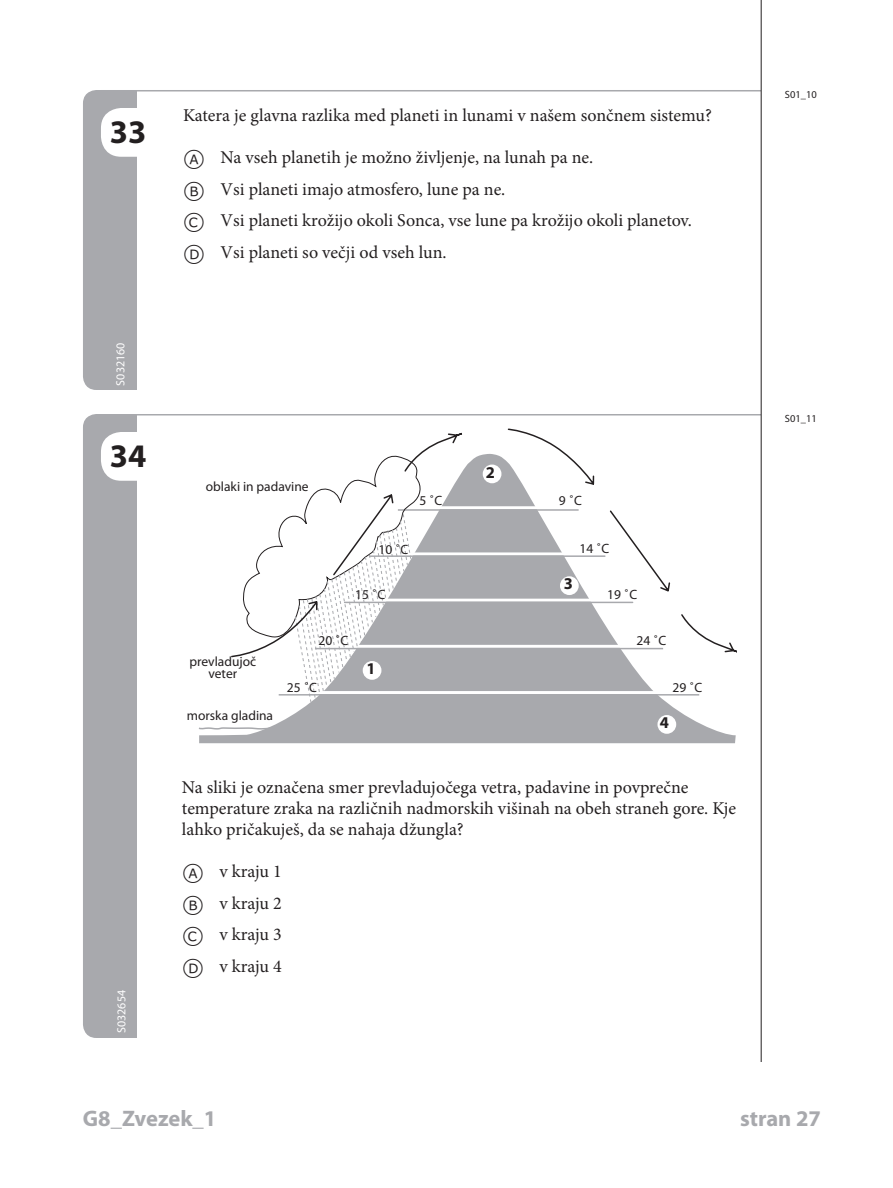
<style>
.page{position:relative;width:893px;height:1188px;background:#fff}
.page>*{position:absolute;margin:0;border:0;box-sizing:border-box;transform-origin:0 0}
.t1{font:700 33px "Myriad Pro";color:#231f20}
.t2{font:700 22.5px "Myriad Pro";color:#a8a9ad}
.t3{font:18px/31.5px "Minion Pro";color:#231f20}
.t4{font:700 16.5px "Myriad Pro";color:#231f20}
.t5{font:13.5px/12px "Myriad Pro";color:#231f20;text-align:center}
.t6{font:12px "Myriad Pro";color:#fff}
.t7{font:10.5px "Myriad Pro";color:#231f20}
.s1{font-family:"TIMSS options";font-size:24px}
</style>
<div class="page">
<div style="left:83px;top:90px;width:54px;height:300px;background:#a8a9ad"></div>
<div style="left:83px;top:414px;width:54px;height:624px;background:#a8a9ad"></div>
<hr style="left:100px;top:414px;width:661px;height:2px;background:#a8a9ad">
<hr style="left:100px;top:90px;width:661px;height:2px;background:#a8a9ad">
<svg style="left:199px;top:454px;width:537px;height:289px;fill:#a8a9ad"></svg>
<hr style="left:291px;top:691px;width:393px;height:3px;background:#fff">
<hr style="left:279px;top:694px;width:420px;height:2px;background:#a8a9ad">
<hr style="left:291px;top:645px;width:393px;height:3px;background:#fff">
<hr style="left:315px;top:648px;width:348px;height:1px;background:#a8a9ad">
<hr style="left:291px;top:599px;width:393px;height:3px;background:#fff">
<hr style="left:345px;top:602px;width:288px;height:1px;background:#a8a9ad">
<hr style="left:291px;top:552px;width:393px;height:3px;background:#fff">
<hr style="left:370px;top:555px;width:235px;height:2px;background:#a8a9ad">
<hr style="left:291px;top:506px;width:393px;height:3px;background:#fff">
<hr style="left:398px;top:509px;width:181px;height:2px;background:#a8a9ad">
<svg style="left:199px;top:726px;width:74px;height:4px"></svg>
<svg style="left:507px;top:429px;width:229px;height:228px"></svg>
<svg style="left:242px;top:658px;width:181px;height:45px"></svg>
<svg style="left:230px;top:432px;width:241px;height:226px"></svg>
<hr style="left:761px;top:0;width:1px;height:1062px;background:#231f20">
<div style="left:560px;top:576px;width:19px;height:19px;background:#fff;border-radius:50%"></div>
<div style="left:363px;top:661px;width:18px;height:19px;background:#fff;border-radius:50%"></div>
<div style="left:483px;top:465px;width:18px;height:18px;background:#fff;border-radius:50%"></div>
<div style="left:657px;top:715px;width:19px;height:19px;background:#fff;border-radius:50%"></div>
<div style="left:101px;top:108px;width:63px;height:49px;background:#fff;border-radius:20px"></div>
<div style="left:101px;top:432px;width:63px;height:49px;background:#fff;border-radius:20px"></div>
<h1 class="t1" style="left:110px;top:113px;width:38px">33</h1>
<p class="t6" style="left:114px;top:386px;width:44px;rotate:-90deg">S032160</p>
<h1 class="t1" style="left:110px;top:437px;width:38px">34</h1>
<p class="t6" style="left:115px;top:1033px;width:44px;rotate:-90deg">S032654</p>
<p class="t3" style="left:183px;top:100px;width:530px">Katera je glavna razlika med planeti in lunami v našem sončnem sistemu?</p>
<p class="t3" style="left:185px;top:142px;width:509px"><span class="s1">A</span> Na vseh planetih je možno življenje, na lunah pa ne.<br><span class="s1">B</span> Vsi planeti imajo atmosfero, lune pa ne.<br><span class="s1">C</span> Vsi planeti krožijo okoli Sonca, vse lune pa krožijo okoli planetov.<br><span class="s1">D</span> Vsi planeti so večji od vseh lun.</p>
<p class="t5" style="left:206px;top:480px;width:104px">oblaki in padavine</p>
<p class="t5" style="left:419px;top:495px;width:25px">5 ˚C</p>
<p class="t5" style="left:189px;top:656px;width:68px">prevladujoč veter</p>
<p class="t5" style="left:187px;top:710px;width:88px">morska gladina</p>
<p class="t5" style="left:378px;top:544px;width:31px">10 ˚C</p>
<p class="t5" style="left:355px;top:589px;width:31px">15 ˚C</p>
<p class="t5" style="left:318px;top:635px;width:31px">20 ˚C</p>
<p class="t5" style="left:287px;top:682px;width:31px">25 ˚C</p>
<p class="t4" style="left:366px;top:659px;width:11px">1</p>
<p class="t4" style="left:486px;top:463px;width:11px">2</p>
<p class="t5" style="left:559px;top:495px;width:25px">9 ˚C</p>
<p class="t5" style="left:579px;top:543px;width:31px">14 ˚C</p>
<p class="t5" style="left:607px;top:589px;width:31px">19 ˚C</p>
<p class="t4" style="left:564px;top:575px;width:11px">3</p>
<p class="t5" style="left:636px;top:635px;width:31px">24 ˚C</p>
<p class="t5" style="left:672px;top:682px;width:31px">29 ˚C</p>
<p class="t4" style="left:660px;top:713px;width:11px">4</p>
<p class="t3" style="left:182px;top:777px;width:556px;line-height:21px">Na sliki je označena smer prevladujočega vetra, padavine in povprečne temperature zraka na različnih nadmorskih višinah na obeh straneh gore. Kje lahko pričakuješ, da se nahaja džungla?</p>
<p class="t3" style="left:183px;top:856px;width:100px;text-align:justify"><span class="s1">A</span> v kraju 1<br><span class="s1">B</span> v kraju 2<br><span class="s1">C</span> v kraju 3<br><span class="s1">D</span> v kraju 4</p>
<p class="t7" style="left:785px;top:89px;width:33px">S01_10</p>
<p class="t7" style="left:785px;top:413px;width:33px">S01_11</p>
<p class="t2" style="left:83px;top:1105px;width:135px">G8_Zvezek_1</p>
<p class="t2" style="left:745px;top:1105px;width:78px">G8_S01</p>
<p class="t2" style="left:83px;top:1105px;width:70px">stran 6</p>
<p class="t2" style="left:740px;top:1105px;width:82px">stran 27</p>
</div>
